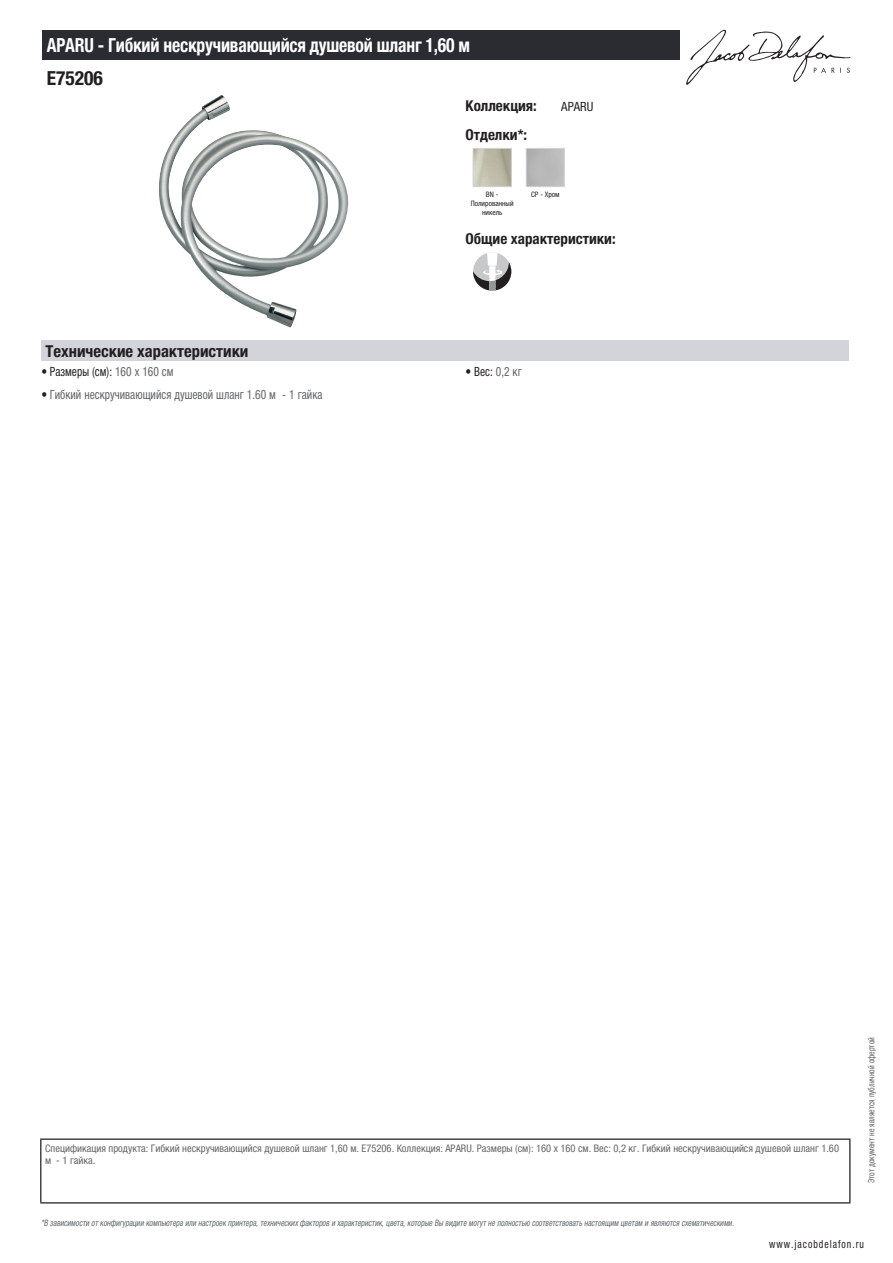
<style>
.page{position:relative;width:893px;height:1263px;background:#fff}
.page>*{position:absolute;margin:0;border:0;box-sizing:border-box;transform-origin:0 0}
.t1{font:700 condensed 19.5px "Helvetica Neue LTCYR";letter-spacing:-.01em;color:#fff;scale:.9 1}
.t2{font:700 condensed 19.5px "Helvetica Neue LTCYR";color:#231f20}
.t3{font:700 condensed 16.5px "Helvetica Neue LTCYR";color:#231f20}
.t4{font:700 condensed 15px "Helvetica Neue LTCYR";color:#231f20}
.t5{font:condensed 12.75px "Helvetica Neue LTCYR";color:#626568;scale:.9 1}
.t6{font:condensed 12.75px "Helvetica Neue LTCYR";color:#231f20;scale:.9 1}
.t7{font:condensed 12.75px "Helvetica Neue LTCYR";color:#231f20}
.t8{font:condensed 11.25px "Helvetica Neue LTCYR";letter-spacing:.1em;color:#231f20;scale:.87 1}
.t9{font:condensed 10.5px/12px "Helvetica Neue LTCYR";color:#626568}
.t10{font:italic condensed 9px "Helvetica Neue LTCYR";color:#626568;scale:.87 1}
.t11{font:condensed 9px "Helvetica Neue LTCYR";color:#626568;scale:.87 1}
.t12{font:condensed 7.5px/9px "Helvetica Neue LTCYR";color:#231f20;text-align:center}
.s1{color:#626568}
.s2{color:#231f20}
</style>
<div class="page">
<svg style="left:686px;top:30px;width:164px;height:55px"></svg>
<img style="left:159px;top:95px;width:190px;height:233px">
<img style="left:475px;top:150px;width:35px;height:35px">
<div style="left:473px;top:148px;width:39px;height:39px;border:1px solid #d3d4da"></div>
<div style="left:526px;top:148px;width:39px;height:39px;border:1px solid #d3d4da"></div>
<svg style="left:473px;top:252px;width:38px;height:39px"></svg>
<div style="left:41px;top:340px;width:808px;height:22px;background:#d3d4da"></div>
<div style="left:43px;top:30px;width:637px;height:30px;background:#2a2c32"></div>
<hr style="left:40px;top:1138px;width:810px;height:2px;background:#040503">
<hr style="left:40px;top:1140px;width:1px;height:62px;background:#040503">
<hr style="left:849px;top:1140px;width:1px;height:62px;background:#040503">
<hr style="left:40px;top:1202px;width:810px;height:1px;background:#040503">
<h1 class="t1" style="left:47px;top:34px;width:472px">APARU - Гибкий нескручивающийся душевой шланг 1,60 м</h1>
<h1 class="t2" style="left:47px;top:67px;width:58px">E75206</h1>
<h3 class="t4" style="left:466px;top:97px;width:73px">Коллекция:</h3>
<h3 class="t7" style="left:561px;top:99px;width:34px">APARU</h3>
<h3 class="t4" style="left:466px;top:126px;width:63px">Отделки*:</h3>
<p class="t12" style="left:471px;top:190px;width:44px">BN -<br>Полированный никель</p>
<p class="t12" style="left:531px;top:190px;width:30px">CP - Хром</p>
<h3 class="t4" style="left:466px;top:230px;width:152px">Общие характеристики:</h3>
<h2 class="t3" style="left:46px;top:342px;width:204px">Технические характеристики</h2>
<h3 class="t6" style="left:41px;top:364px;width:148px">• Размеры (см): <span class="s1">160 x 160 см</span></h3>
<h3 class="t6" style="left:466px;top:364px;width:64px">• Вес: <span class="s1">0,2 кг</span></h3>
<h3 class="t5" style="left:41px;top:387px;width:314px"><span class="s2">•</span> Гибкий нескручивающийся душевой шланг 1.60 м - 1 гайка</h3>
<p class="t9" style="left:45px;top:1142px;width:795px">Спецификация продукта: Гибкий нескручивающийся душевой шланг 1,60 м. E75206. Коллекция: APARU. Размеры (см): 160 x 160 см. Вес: 0,2 кг. Гибкий нескручивающийся душевой шланг 1.60 м - 1 гайка.</p>
<p class="t10" style="left:41px;top:1218px;width:800px">*В зависимости отконфигурации компьютера или настроек принтера,техническихфакторов и характеристик,цвета,которые Вы видите могутне полностью соответствоватьнастоящим цветам и являются схематическими.</p>
<p class="t11" style="left:866px;top:1183px;width:169px;rotate:-90deg">Этот документ не является публичной офертой</p>
<p class="t8" style="left:769px;top:1237px;width:110px">www.jacobdelafon.ru</p>
</div>
